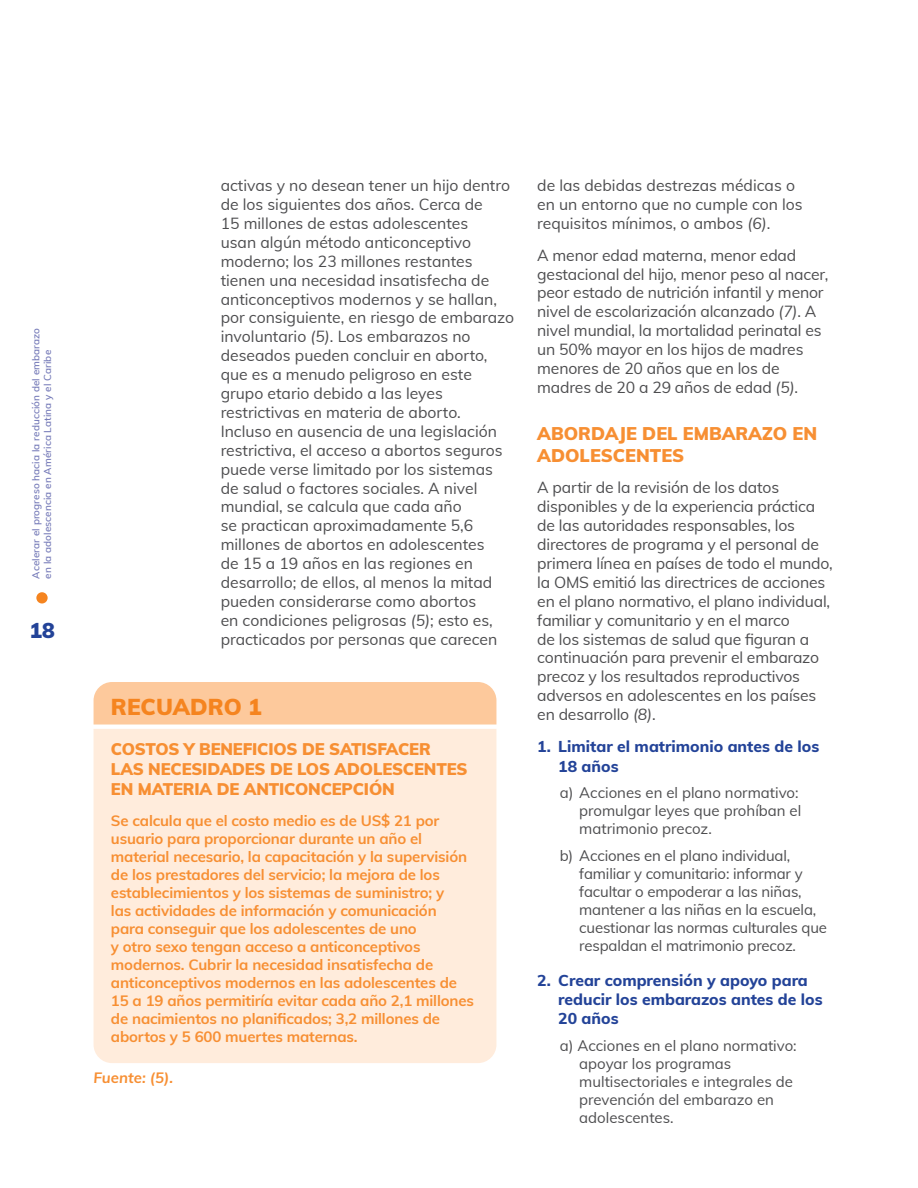
<style>
.page{position:relative;width:918px;height:1188px;background:#fff}
.page>*{position:absolute;margin:0;border:0;box-sizing:border-box;transform-origin:0 0}
.t1{font:900 22.5px "Muli";color:#f5841f}
.t2{font:900 21px "Muli";color:#234398}
.t3{font:900 18px/21.6px "Muli";color:#f78f33}
.t4{font:900 16.5px/19.8px "Muli";letter-spacing:-.01em;color:#f78f33}
.t5{font:15.75px/18.9px "Muli";color:#4d4d4f}
.t6{font:800 15.75px/18.9px "Muli";color:#234398}
.t7{font:700 15px/18px "Muli";letter-spacing:-.01em;color:#f78f33}
.t8{font:15px/18px "Muli";letter-spacing:-.01em;color:#4d4d4f}
.t9{font:italic 700 15px "Muli";color:#f78f33}
.t10{font:600 9.9px/11.9px "Muli";letter-spacing:.01em;color:#757ab8}
.s1{font-style:italic}
</style>
<div class="page">
<div style="left:36px;top:592px;width:12px;height:12px;background:#f5841f;border-radius:50%"></div>
<div style="left:94px;top:729px;width:402px;height:334px;background:#ffecdc"></div>
<div style="left:94px;top:682px;width:402px;height:43px;background:#fdc99c"></div>
<p class="t10" style="left:29px;top:579px;width:252px;rotate:-90deg">Acelerar el progreso hacia la reducción del embarazo en la adolescencia en América Latina y el Caribe</p>
<h2 class="t2" style="left:29px;top:615px;width:27px">18</h2>
<p class="t5" style="left:221px;top:175px;width:295px">activas y no desean tener un hijo dentro de los siguientes dos años. Cerca de<br>15 millones de estas adolescentes<br>usan algún método anticonceptivo moderno; los 23 millones restantes tienen una necesidad insatisfecha de anticonceptivos modernos y se hallan, por consiguiente, en riesgo de embarazo involuntario <span class="s1">(5)</span>. Los embarazos no deseados pueden concluir en aborto, que es a menudo peligroso en este grupo etario debido a las leyes restrictivas en materia de aborto.<br>Incluso en ausencia de una legislación restrictiva, el acceso a abortos seguros puede verse limitado por los sistemas de salud o factores sociales. A nivel mundial, se calcula que cada año<br>se practican aproximadamente 5,6 millones de abortos en adolescentes<br>de 15 a 19 años en las regiones en desarrollo; de ellos, al menos la mitad pueden considerarse como abortos<br>en condiciones peligrosas <span class="s1">(5)</span>; esto es, practicados por personas que carecen</p>
<p class="t5" style="left:537px;top:175px;width:267px">de las debidas destrezas médicas o en un entorno que no cumple con los requisitos mínimos, o ambos <span class="s1">(6)</span>.</p>
<p class="t5" style="left:537px;top:245px;width:293px">A menor edad materna, menor edad gestacional del hijo, menor peso al nacer, peor estado de nutrición infantil y menor nivel de escolarización alcanzado <span class="s1">(7)</span>. A nivel mundial, la mortalidad perinatal es un 50% mayor en los hijos de madres menores de 20 años que en los de madres de 20 a 29 años de edad <span class="s1">(5)</span>.</p>
<p class="t3" style="left:537px;top:422px;width:281px">ABORDAJE DEL EMBARAZO EN<br>ADOLESCENTES</p>
<p class="t5" style="left:537px;top:477px;width:297px">A partir de la revisión de los datos disponibles y de la experiencia práctica de las autoridades responsables, los directores de programa y el personal de primera línea en países de todo el mundo, la OMS emitió las directrices de acciones en el plano normativo, el plano individual, familiar y comunitario y en el marco<br>de los sistemas de salud que figuran a continuación para prevenir el embarazo precoz y los resultados reproductivos adversos en adolescentes en los países en desarrollo <span class="s1">(8)</span>.</p>
<p class="t6" style="left:558px;top:735px;width:263px;line-height:19.8px;text-indent:-21px">1. Limitar el matrimonio antes de los<br>18 años</p>
<p class="t8" style="left:579px;top:783px;width:224px;text-indent:-20px">a) Acciones en el plano normativo: promulgar leyes que prohíban el matrimonio precoz.</p>
<p class="t8" style="left:579px;top:845px;width:249px;text-indent:-20px">b) Acciones en el plano individual, familiar y comunitario: informar y facultar o empoderar a las niñas, mantener a las niñas en la escuela, cuestionar las normas culturales que respaldan el matrimonio precoz.</p>
<p class="t6" style="left:558px;top:971px;width:266px;text-indent:-21px">2. Crear comprensión y apoyo para reducir los embarazos antes de los<br>20 años</p>
<p class="t8" style="left:579px;top:1036px;width:219px;text-indent:-20px">a) Acciones en el plano normativo: apoyar los programas multisectoriales e integrales de prevención del embarazo en adolescentes.</p>
<h1 class="t1" style="left:111px;top:691px;width:152px">RECUADRO 1</h1>
<p class="t4" style="left:111px;top:739px;width:358px">COSTOS Y BENEFICIOS DE SATISFACER<br>LAS NECESIDADES DE LOS ADOLESCENTES<br>EN MATERIA DE ANTICONCEPCIÓN</p>
<p class="t7" style="left:111px;top:811px;width:365px">Se calcula que el costo medio es de US$ 21 por usuario para proporcionar durante un año el material necesario, la capacitación y la supervisión de los prestadores del servicio; la mejora de los establecimientos y los sistemas de suministro; y<br>las actividades de información y comunicación<br>para conseguir que los adolescentes de uno<br>y otro sexo tengan acceso a anticonceptivos modernos. Cubrir la necesidad insatisfecha de anticonceptivos modernos en las adolescentes de 15 a 19 años permitiría evitar cada año 2,1 millones de nacimientos no planificados; 3,2 millones de abortos y 5 600 muertes maternas.</p>
<p class="t9" style="left:94px;top:1066px;width:81px">Fuente: (5).</p>
</div>
